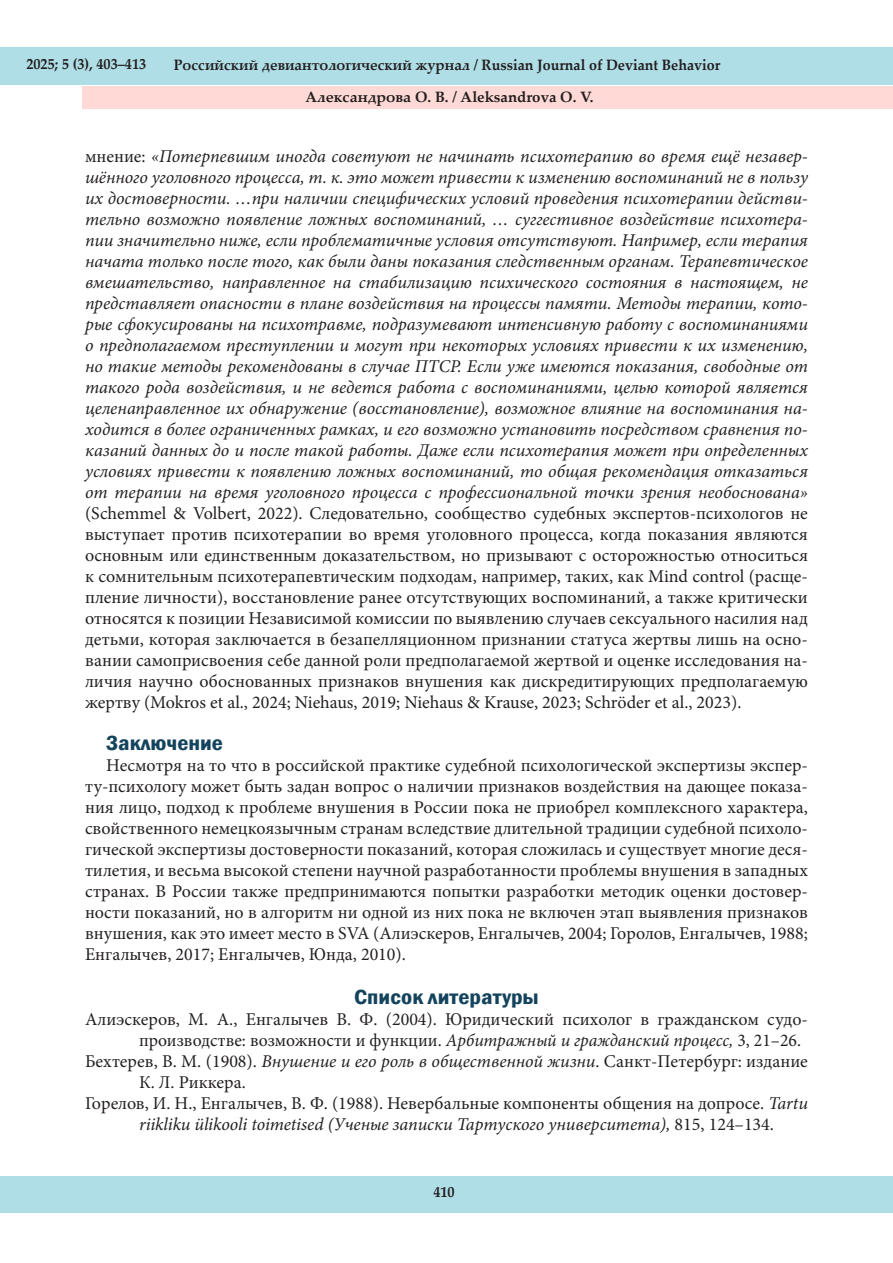
<style>
.page{position:relative;width:893px;height:1263px;background:#fff}
.page>*{position:absolute;margin:0;border:0;box-sizing:border-box;transform-origin:0 0}
.Текст_статьи{font:600 condensed 21px "Franklin Gothic";color:#14435d;scale:1.15 1}
.Текст_статьи-2{font:italic 18px/21px "Minion Pro";color:#231f20;text-align:justify}
.Текст_статьи-3{font:18px/21px "Minion Pro";color:#231f20;text-align:justify}
.список_литературы{font:18px/21px "Minion Pro";color:#231f20}
.t1{font:700 15px "Palatino Linotype";color:#231f20;scale:.95 1}
.t2{font:700 15px "Palatino Linotype";color:#231f20}
.s1{font-style:normal}
.s2{font-style:italic}
</style>
<div class="page">
<div style="left:0;top:48px;width:893px;height:37px;background:#afdee6"></div>
<div style="left:0;top:1176px;width:892px;height:37px;background:#afdee6"></div>
<div style="left:82px;top:87px;width:811px;height:22px;background:#ffd9d5"></div>
<p class="t1" style="left:26px;top:54px;width:128px">2025; 5 (3), 403–413</p>
<p class="t1" style="left:174px;top:54px;width:577px">Российский девиантологический журнал / Russian Journal of Deviant Behavior</p>
<p class="t2" style="left:305px;top:86px;width:290px">Александрова О. В. / Aleksandrova O. V.</p>
<p class="Текст_статьи-2" style="left:85px;top:146px;width:724px"><span class="s1">мнение:</span> «Потерпевшим иногда советуют не начинать психотерапию во время ещё незавер&shy;шённого уголовного процесса, т. к. это может привести к изменению воспоминаний не в пользу их достоверности. …при наличии специфических условий проведения психотерапии действи&shy;тельно возможно появление ложных воспоминаний, … суггестивное воздействие психотера&shy;пии значительно ниже, если проблематичные условия отсутствуют. Например, если терапия начата только после того, как были даны показания следственным органам. Терапевтическое вмешательство, направленное на стабилизацию психического состояния в настоящем, не представляет опасности в плане воздействия на процессы памяти. Методы терапии, кото&shy;рые сфокусированы на психотравме, подразумевают интенсивную работу с воспоминаниями о предполагаемом преступлении и могут при некоторых условиях привести к их изменению, но такие методы рекомендованы в случае ПТСР. Если уже имеются показания, свободные от такого рода воздействия, и не ведется работа с воспоминаниями, целью которой является целенаправленное их обнаружение (восстановление), возможное влияние на воспоминания на&shy;ходится в более ограниченных рамках, и его возможно установить посредством сравнения по&shy;казаний данных до и после такой работы. Даже если психотерапия может при определенных условиях привести к появлению ложных воспоминаний, то общая рекомендация отказаться от терапии на время уголовного процесса с профессиональной точки зрения необоснована» <span class="s1">(Schemmel &amp; Volbert, 2022). Следовательно, сообщество судебных экспертов-психологов не выступает против психотерапии во время уголовного процесса, когда показания являются основным или единственным доказательством, но призывают с осторожностью относиться к сомнительным психотерапевтическим подходам, например, таких, как Mind control (расще&shy;пление личности), восстановление ранее отсутствующих воспоминаний, а также критически относятся к позиции Независимой комиссии по выявлению случаев сексуального насилия над детьми, которая заключается в безапелляционном признании статуса жертвы лишь на осно&shy;вании самоприсвоения себе данной роли предполагаемой жертвой и оценке исследования на&shy;личия научно обоснованных признаков внушения как дискредитирующих предполагаемую жертву (Mokros et al., 2024; Niehaus, 2019; Niehaus &amp; Krause, 2023; Schröder et al., 2023).</span></p>
<p class="Текст_статьи" style="left:106px;top:729px;width:103px">Заключение</p>
<p class="Текст_статьи-3" style="left:85px;top:755px;width:724px;text-indent:21px">Несмотря на то что в российской практике судебной психологической экспертизы экспер&shy;ту-психологу может быть задан вопрос о наличии признаков воздействия на дающее показа&shy;ния лицо, подход к проблеме внушения в России пока не приобрел комплексного характера, свойственного немецкоязычным странам вследствие длительной традиции судебной психоло&shy;гической экспертизы достоверности показаний, которая сложилась и существует многие деся&shy;тилетия, и весьма высокой степени научной разработанности проблемы внушения в западных странах. В России также предпринимаются попытки разработки методик оценки достовер&shy;ности показаний, но в алгоритм ни одной из них пока не включен этап выявления признаков внушения, как это имеет место в SVA (Алиэскеров, Енгалычев, 2004; Горолов, Енгалычев, 1988; Енгалычев, 2017; Енгалычев, Юнда, 2010).</p>
<p class="Текст_статьи" style="left:354px;top:983px;width:162px">Cписок литературы</p>
<p class="список_литературы" style="left:139px;top:1009px;width:670px;text-indent:-54px">Алиэскеров, М. А., Енгалычев В. Ф. (2004). Юридический психолог в гражданском судо&shy;производстве: возможности и функции. <span class="s2">Арбитражный и гражданский процесс,</span> 3, 21–26.</p>
<p class="список_литературы" style="left:139px;top:1051px;width:670px;text-indent:-54px">Бехтерев, В. М. (1908). <span class="s2">Внушение и его роль в общественной жизни</span>. Санкт-Петербург: издание<br>К. Л. Риккера.</p>
<p class="список_литературы" style="left:139px;top:1093px;width:670px;text-indent:-54px">Горелов, И. Н., Енгалычев, В. Ф. (1988). Невербальные компоненты общения на допросе. <span class="s2">Tartu riikliku ülikooli toimetised (Ученые записки Тартуского университета),</span> 815, 124–134.</p>
<p class="t1" style="left:433px;top:1181px;width:24px">410</p>
</div>
